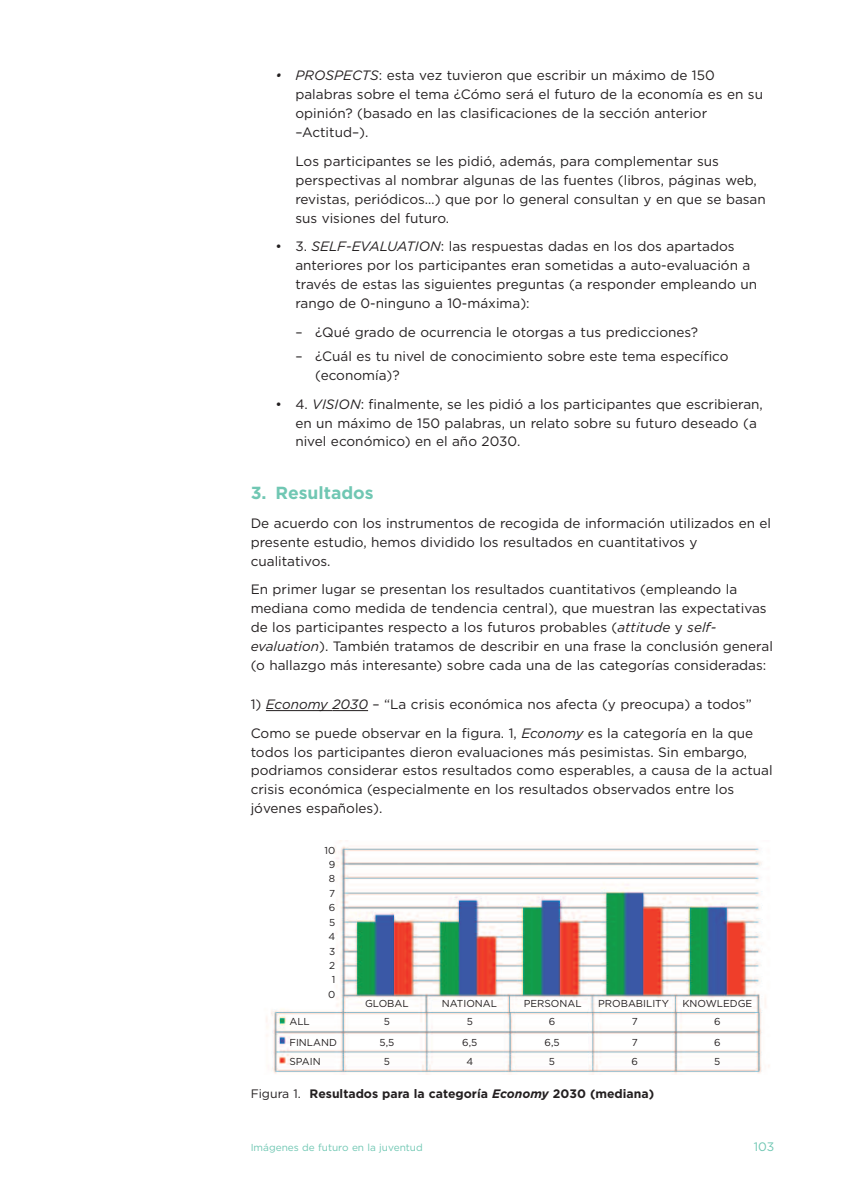
<style>
.page{position:relative;width:844px;height:1191px;background:#fff}
.page>*{position:absolute;margin:0;border:0;box-sizing:border-box;transform-origin:0 0}
.t1{font:700 17.5px "Gotham";color:#70c7b3}
.t2{font:13.65px/18.9px "Gotham";color:#231f20}
.t3{font:700 12.25px "Gotham";color:#231f20}
.t4{font:12.25px "Gotham";color:#70c7b3}
.t5{font:10.15px/14.5px "Gotham";color:#231f20;text-align:right}
.t6{font:10.15px "Gotham";color:#70c7b3}
.s1{font-style:italic}
.s2{font-weight:400}
</style>
<div class="page">
<hr style="left:266px;top:710px;width:66px;height:1px;background:#231f20">
<hr style="left:332px;top:710px;width:36px;height:1px;background:#231f20">
<img style="left:266px;top:840px;width:504px;height:235px">
<p class="t2" style="left:295px;top:66px;width:469px;text-indent:-20px"><span class="s1">• PROSPECTS</span>: esta vez tuvieron que escribir un máximo de 150 palabras sobre el tema ¿Cómo será el futuro de la economía es en su opinión? (basado en las clasificaciones de la sección anterior –Actitud–).</p>
<p class="t2" style="left:295px;top:152px;width:472px">Los participantes se les pidió, además, para complementar sus perspectivas al nombrar algunas de las fuentes (libros, páginas web, revistas, periódicos…) que por lo general consultan y en que se basan sus visiones del futuro.</p>
<p class="t2" style="left:295px;top:237px;width:463px;text-indent:-20px">• 3. <span class="s1">SELF-EVALUATION</span>: las respuestas dadas en los dos apartados anteriores por los participantes eran sometidas a auto-evaluación a través de estas las siguientes preguntas (a responder empleando un rango de 0-ninguno a 10-máxima):</p>
<p class="t2" style="left:295px;top:323px;width:404px">– ¿Qué grado de ocurrencia le otorgas a tus predicciones?</p>
<p class="t2" style="left:315px;top:347px;width:415px;text-indent:-20px">– ¿Cuál es tu nivel de conocimiento sobre este tema específico (economía)?</p>
<p class="t2" style="left:295px;top:394px;width:469px;text-indent:-20px">• 4. <span class="s1">VISION</span>: finalmente, se les pidió a los participantes que escribieran, en un máximo de 150 palabras, un relato sobre su futuro deseado (a nivel económico) en el año 2030.</p>
<p class="t1" style="left:251px;top:482px;width:124px">3. Resultados</p>
<p class="t2" style="left:251px;top:513px;width:522px">De acuerdo con los instrumentos de recogida de información utilizados en el presente estudio, hemos dividido los resultados en cuantitativos y cualitativos.</p>
<p class="t2" style="left:251px;top:580px;width:523px">En primer lugar se presentan los resultados cuantitativos (empleando la mediana como medida de tendencia central), que muestran las expectativas de los participantes respecto a los futuros probables (<span class="s1">attitude</span> y <span class="s1">self&shy;evaluation</span>). También tratamos de describir en una frase la conclusión general (o hallazgo más interesante) sobre cada una de las categorías consideradas:</p>
<p class="t2" style="left:251px;top:689px;width:504px;line-height:28.9px">1) <span class="s1">Economy 2030</span> – “La crisis económica nos afecta (y preocupa) a todos”<br>Como se puede observar en la figura. 1, <span class="s1">Economy</span> es la categoría en la que</p>
<p class="t2" style="left:251px;top:742px;width:523px">todos los participantes dieron evaluaciones más pesimistas. Sin embargo, podriamos considerar estos resultados como esperables, a causa de la actual crisis económica (especialmente en los resultados observados entre los jóvenes españoles).</p>
<p class="t5" style="left:324px;top:842px;width:12px">10<br>9<br>8<br>7<br>6<br>5<br>4<br>3<br>2<br>1<br>0</p>
<p class="t5" style="left:365px;top:996px;width:45px">GLOBAL</p>
<p class="t5" style="left:442px;top:996px;width:57px">NATIONAL</p>
<p class="t5" style="left:523px;top:996px;width:59px">PERSONAL</p>
<p class="t5" style="left:598px;top:996px;width:72px">PROBABILITY</p>
<p class="t5" style="left:682px;top:996px;width:71px">KNOWLEDGE</p>
<p class="t5" style="left:289px;top:1014px;width:22px">ALL</p>
<p class="t5" style="left:384px;top:1014px;width:8px">5</p>
<p class="t5" style="left:466px;top:1014px;width:8px">5</p>
<p class="t5" style="left:548px;top:1014px;width:8px">6</p>
<p class="t5" style="left:631px;top:1014px;width:7px">7</p>
<p class="t5" style="left:714px;top:1014px;width:8px">6</p>
<p class="t5" style="left:289px;top:1035px;width:49px">FINLAND</p>
<p class="t5" style="left:379px;top:1035px;width:16px">5,5</p>
<p class="t5" style="left:462px;top:1035px;width:17px">6,5</p>
<p class="t5" style="left:544px;top:1035px;width:17px">6,5</p>
<p class="t5" style="left:631px;top:1035px;width:7px">7</p>
<p class="t5" style="left:714px;top:1035px;width:8px">6</p>
<p class="t5" style="left:289px;top:1054px;width:33px">SPAIN</p>
<p class="t5" style="left:384px;top:1054px;width:8px">5</p>
<p class="t5" style="left:466px;top:1054px;width:8px">4</p>
<p class="t5" style="left:549px;top:1054px;width:8px">5</p>
<p class="t5" style="left:631px;top:1054px;width:8px">6</p>
<p class="t5" style="left:714px;top:1054px;width:8px">5</p>
<p class="t3" style="left:251px;top:1086px;width:405px"><span class="s2">Figura 1.</span> Resultados para la categoría <span class="s1">Economy</span> 2030 (mediana)</p>
<p class="t6" style="left:251px;top:1141px;width:174px">Imágenes de futuro en la juventud</p>
<p class="t4" style="left:753px;top:1139px;width:22px">103</p>
</div>
